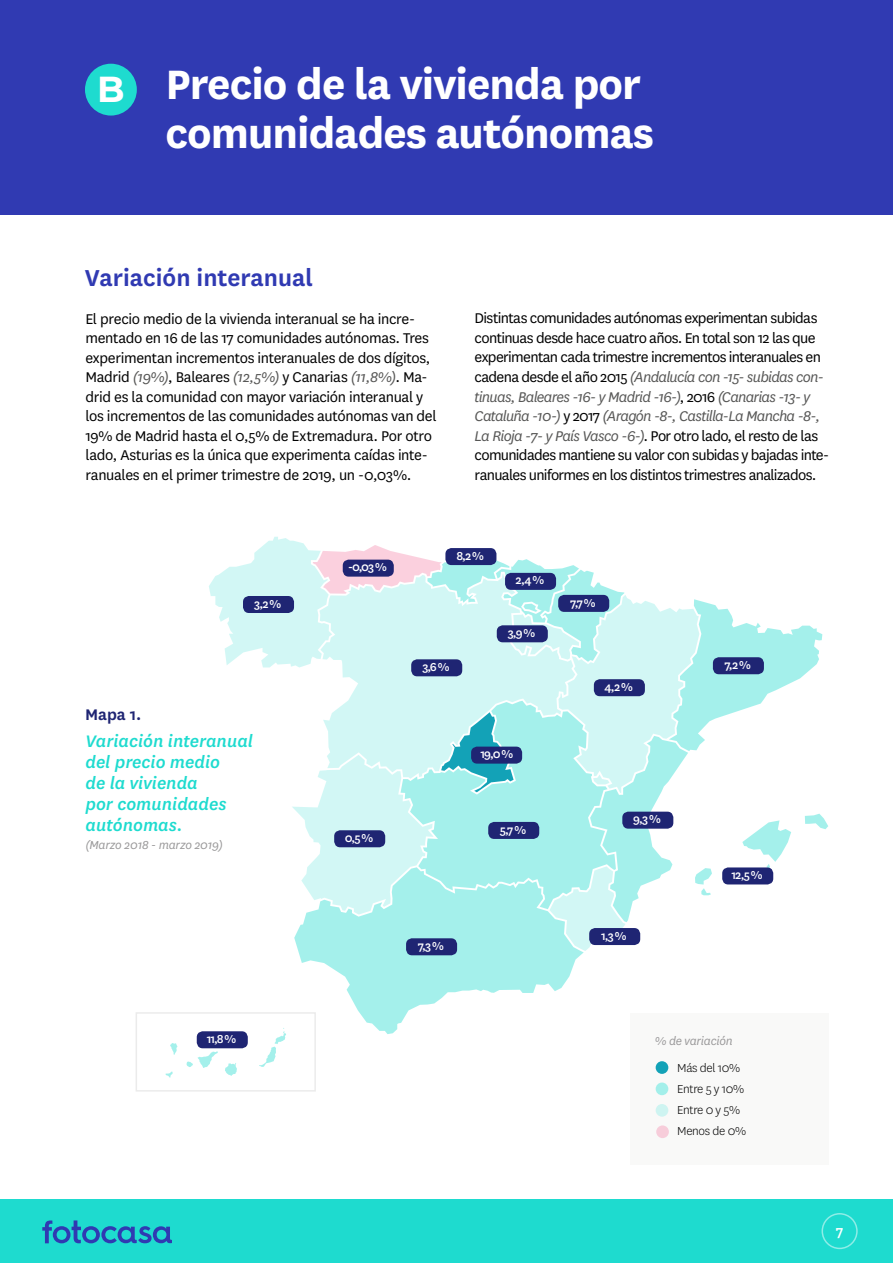
<style>
.page{position:relative;width:893px;height:1263px;background:#fff}
.page>*{position:absolute;margin:0;border:0;box-sizing:border-box;transform-origin:0 0}
.t1{font:700 48px/49.5px "National";letter-spacing:-.02em;color:#fff}
.t2{font:700 36px "Montserrat";color:#fff}
.t3{font:600 27px "National";color:#303ab2}
.t4{font:italic 500 19.5px/21px "National";color:#1edbcf}
.t5{font:600 18px "National";color:#1f2573}
.t6{font:16.5px/19.5px "National";letter-spacing:-.025em;color:#000}
.t7{font:500 16.5px "National";color:#fff}
.t8{font:500 13.5px "National";letter-spacing:-.08em;color:#fff}
.t9{font:300 13.5px/21px "National";letter-spacing:-.02em;color:#000}
.t10{font:italic 13.5px "National";letter-spacing:-.02em;color:#9a999a}
.s1{font-style:italic;color:#575756}
</style>
<div class="page">
<hr style="left:0;top:0;width:1px;height:395px;background:#8eede7">
<div style="left:0;top:1199px;width:893px;height:64px;background:#1edbcf"></div>
<svg style="left:42px;top:1220px;width:130px;height:23px"></svg>
<div style="left:821px;top:1213px;width:37px;height:36px;border:2px solid #8eede7;border-radius:50%"></div>
<div style="left:0;top:0;width:893px;height:214px;background:#303ab2"></div>
<svg style="left:294px;top:951px;width:290px;height:83px"></svg>
<svg style="left:209px;top:537px;width:619px;height:414px"></svg>
<div style="left:630px;top:1013px;width:199px;height:152px;background:#f3f3f2"></div>
<div style="left:656px;top:1061px;width:12px;height:13px;background:#13a2b7;border-radius:50%"></div>
<div style="left:656px;top:1082px;width:12px;height:13px;background:#a3efea;border-radius:50%"></div>
<div style="left:656px;top:1104px;width:12px;height:13px;background:#cef4f1;border-radius:50%"></div>
<svg style="left:165px;top:1028px;width:121px;height:50px"></svg>
<div style="left:197px;top:1031px;width:51px;height:17px;background:#1f2573;border-radius:6px"></div>
<div style="left:406px;top:938px;width:51px;height:17px;background:#1f2573;border-radius:6px"></div>
<div style="left:594px;top:679px;width:51px;height:17px;background:#1f2573;border-radius:6px"></div>
<div style="left:343px;top:560px;width:51px;height:17px;background:#1f2573;border-radius:6px"></div>
<div style="left:722px;top:867px;width:51px;height:17px;background:#1f2573;border-radius:6px"></div>
<div style="left:445px;top:548px;width:51px;height:17px;background:#1f2573;border-radius:6px"></div>
<div style="left:411px;top:659px;width:51px;height:17px;background:#1f2573;border-radius:6px"></div>
<div style="left:488px;top:822px;width:51px;height:17px;background:#1f2573;border-radius:6px"></div>
<div style="left:713px;top:657px;width:51px;height:17px;background:#1f2573;border-radius:6px"></div>
<div style="left:622px;top:812px;width:51px;height:17px;background:#1f2573;border-radius:6px"></div>
<div style="left:334px;top:830px;width:51px;height:17px;background:#1f2573;border-radius:6px"></div>
<div style="left:243px;top:596px;width:51px;height:17px;background:#1f2573;border-radius:6px"></div>
<div style="left:589px;top:928px;width:51px;height:17px;background:#1f2573;border-radius:6px"></div>
<div style="left:505px;top:573px;width:51px;height:17px;background:#1f2573;border-radius:6px"></div>
<div style="left:558px;top:595px;width:51px;height:17px;background:#1f2573;border-radius:6px"></div>
<div style="left:471px;top:747px;width:51px;height:17px;background:#1f2573;border-radius:6px"></div>
<div style="left:497px;top:625px;width:51px;height:17px;background:#1f2573;border-radius:6px"></div>
<svg style="left:656px;top:1125px;width:13px;height:13px"></svg>
<div style="left:85px;top:64px;width:52px;height:52px;background:#1edbcf;border-radius:50%"></div>
<h2 class="t2" style="left:97px;top:63px;width:29px">B</h2>
<h1 class="t1" style="left:165px;top:56px;width:490px">Precio de la vivienda por comunidades autónomas</h1>
<h3 class="t3" style="left:85px;top:259px;width:230px">Variación interanual</h3>
<p class="t6" style="left:85px;top:308px;width:353px">El precio medio de la vivienda interanual se ha incre&shy;mentado en 16 de las 17 comunidades autónomas. Tres experimentan incrementos interanuales de dos dígitos, Madrid <span class="s1">(19%)</span>, Baleares <span class="s1">(12,5%)</span> y Canarias <span class="s1">(11,8%)</span>. Ma&shy;drid es la comunidad con mayor variación interanual y los incrementos de las comunidades autónomas van del 19% de Madrid hasta el 0,5% de Extremadura. Por otro lado, Asturias es la única que experimenta caídas inte&shy;ranuales en el primer trimestre de 2019, un -0,03%.</p>
<p class="t6" style="left:475px;top:308px;width:356px">Distintas comunidades autónomas experimentan subidas continuas desde hace cuatro años. En total son 12 las que experimentan cada trimestre incrementos interanuales en cadena desde el año 2015 <span class="s1">(Andalucía con -15- subidas con&shy;tinuas, Baleares -16- y Madrid -16-)</span>, 2016 <span class="s1">(Canarias -13- y Cataluña -10-)</span> y 2017 <span class="s1">(Aragón -8-, Castilla-La Mancha -8-, La Rioja -7- y País Vasco -6-)</span>. Por otro lado, el resto de las comunidades mantiene su valor con subidas y bajadas inte&shy;ranuales uniformes en los distintos trimestres analizados.</p>
<p class="t8" style="left:254px;top:594px;width:29px">3,2 %</p>
<p class="t5" style="left:85px;top:702px;width:58px">Mapa 1.</p>
<p class="t4" style="left:85px;top:729px;width:169px">Variación interanual del precio medio<br>de la vivienda<br>por comunidades autónomas.</p>
<p class="t10" style="left:85px;top:836px;width:139px">(Marzo 2018 - marzo 2019)</p>
<p class="t8" style="left:348px;top:558px;width:40px">-0,03 %</p>
<p class="t8" style="left:345px;top:828px;width:30px">0,5 %</p>
<p class="t8" style="left:456px;top:546px;width:29px">8,2 %</p>
<p class="t8" style="left:422px;top:658px;width:29px">3,6 %</p>
<p class="t8" style="left:515px;top:571px;width:30px">2,4 %</p>
<p class="t8" style="left:508px;top:624px;width:29px">3,9 %</p>
<p class="t8" style="left:480px;top:745px;width:34px">19,0 %</p>
<p class="t8" style="left:500px;top:820px;width:28px">5,7 %</p>
<p class="t8" style="left:570px;top:593px;width:27px">7,7 %</p>
<p class="t8" style="left:604px;top:677px;width:30px">4,2 %</p>
<p class="t8" style="left:633px;top:810px;width:29px">9,3 %</p>
<p class="t8" style="left:418px;top:937px;width:28px">7,3 %</p>
<p class="t8" style="left:601px;top:926px;width:27px">1,3 %</p>
<p class="t8" style="left:724px;top:655px;width:28px">7,2 %</p>
<p class="t8" style="left:731px;top:866px;width:33px">12,5 %</p>
<p class="t8" style="left:207px;top:1029px;width:31px">11,8 %</p>
<p class="t10" style="left:655px;top:1033px;width:79px">% de variación</p>
<p class="t9" style="left:677px;top:1056px;width:70px">Más del 10%<br>Entre 5 y 10%<br>Entre 0 y 5%<br>Menos de 0%</p>
<p class="t7" style="left:836px;top:1220px;width:9px">7</p>
</div>
